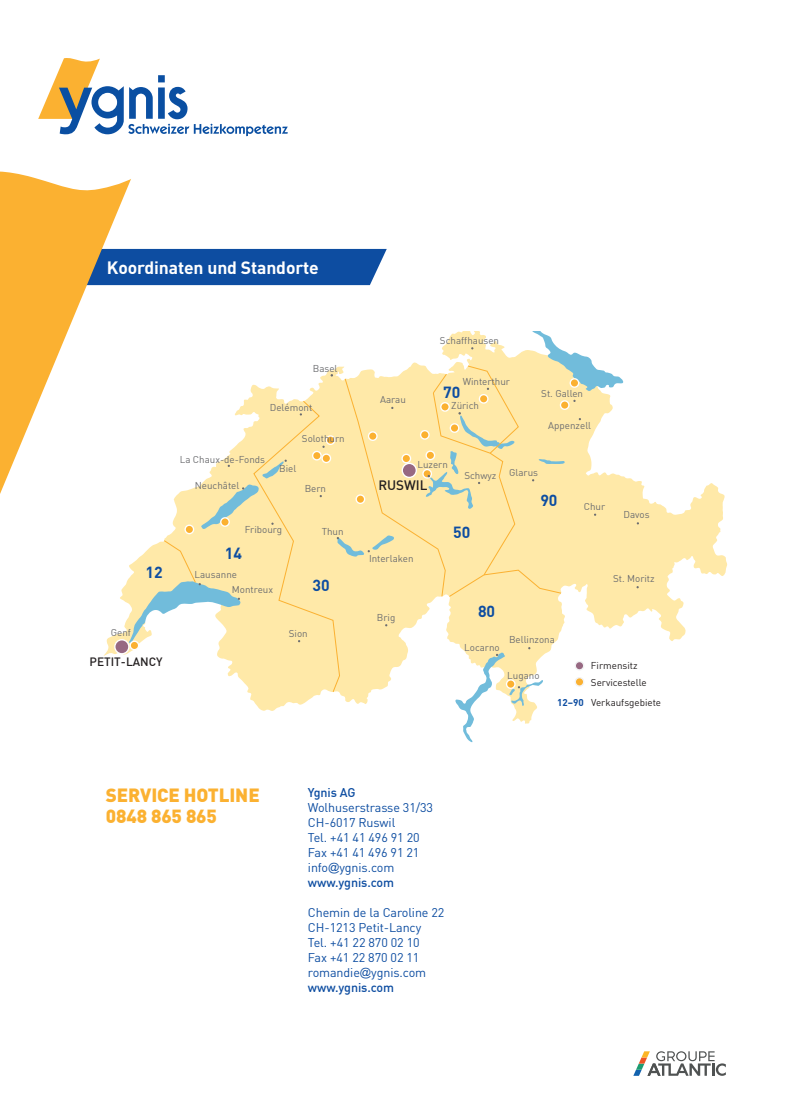
<style>
.page{position:relative;width:798px;height:1117px;background:#fff}
.page>*{position:absolute;margin:0;border:0;box-sizing:border-box;transform-origin:0 0}
.t1{font:900 18.75px/21.2px "DIN";letter-spacing:-.005em;color:#fbb131}
.t2{font:700 17.5px "DIN";letter-spacing:-.005em;color:#fff}
.t3{font:700 15.88px "DIN";color:#0d4da1}
.t4{font:500 13.5px "DIN";color:#231f20}
.t5{font:12.5px/15px "DIN";letter-spacing:-.005em;color:#0d4da1}
.t6{font:500 12.5px "DIN";letter-spacing:-.005em;color:#0d4da1}
.t7{font:500 11.88px "DIN";color:#231f20}
.t8{font:9.75px "DIN";color:#6c6d70}
.t9{font:9.75px "DIN";color:#231f20}
.s1{font-weight:700;color:#0d4da1}
.s2{font-family:"Arial";font-size:11.25px}
.s3{font-weight:500}
</style>
<div class="page">
<div style="left:131px;top:249px;width:255px;height:36px;background:#0d4da1"></div>
<svg style="left:38px;top:58px;width:250px;height:78px"></svg>
<svg style="left:0;top:171px;width:131px;height:323px;fill:#fbb131"></svg>
<svg style="left:103px;top:331px;width:624px;height:325px"></svg>
<div style="left:115px;top:639px;width:14px;height:14px;background:#976982;border-radius:50%"></div>
<div style="left:114px;top:639px;width:15px;height:15px;border:1px solid #fff;border-radius:50%"></div>
<svg style="left:128px;top:331px;width:495px;height:411px"></svg>
<svg style="left:575px;top:661px;width:8px;height:8px"></svg>
<div style="left:574px;top:660px;width:10px;height:10px;border:1px solid #f2f3f4;border-radius:50%"></div>
<svg style="left:575px;top:677px;width:8px;height:9px"></svg>
<div style="left:574px;top:676px;width:10px;height:10px;border:1px solid #f2f3f4;border-radius:50%"></div>
<svg style="left:633px;top:1051px;width:92px;height:24px"></svg>
<h2 class="t2" style="left:107px;top:256px;width:213px">Koordinaten und Standorte</h2>
<p class="t8" style="left:312px;top:362px;width:26px">Basel</p>
<p class="t8" style="left:270px;top:401px;width:44px">Delémont</p>
<p class="t8" style="left:180px;top:453px;width:87px">La Chaux-de-Fonds</p>
<p class="t8" style="left:195px;top:479px;width:46px">Neuchâtel</p>
<p class="t8" style="left:302px;top:432px;width:44px">Solothurn</p>
<p class="t8" style="left:279px;top:462px;width:19px">Biel</p>
<p class="t8" style="left:304px;top:482px;width:23px">Bern</p>
<h3 class="t3" style="left:145px;top:561px;width:19px">12</h3>
<p class="t8" style="left:111px;top:626px;width:22px">Genf</p>
<p class="t7" style="left:89px;top:654px;width:74px">PETIT-LANCY</p>
<p class="t8" style="left:245px;top:523px;width:39px">Fribourg</p>
<h3 class="t3" style="left:225px;top:542px;width:19px">14</h3>
<p class="t8" style="left:194px;top:568px;width:44px">Lausanne</p>
<p class="t8" style="left:232px;top:583px;width:43px">Montreux</p>
<p class="t8" style="left:321px;top:525px;width:23px">Thun</p>
<h3 class="t3" style="left:312px;top:574px;width:19px">30</h3>
<p class="t8" style="left:288px;top:627px;width:20px">Sion</p>
<p class="t8" style="left:380px;top:393px;width:27px">Aarau</p>
<p class="t8" style="left:440px;top:334px;width:61px">Schaffhausen</p>
<p class="t8" style="left:462px;top:376px;width:49px">Winterthur</p>
<h3 class="t3" style="left:443px;top:382px;width:19px">70</h3>
<p class="t8" style="left:451px;top:399px;width:29px">Zürich</p>
<p class="t8" style="left:541px;top:387px;width:43px">St. Gallen</p>
<p class="t8" style="left:548px;top:419px;width:44px">Appenzell</p>
<p class="t8" style="left:417px;top:458px;width:32px">Luzern</p>
<h3 class="t4" style="left:378px;top:476px;width:51px">RUSWIL</h3>
<p class="t8" style="left:464px;top:469px;width:33px">Schwyz</p>
<p class="t8" style="left:369px;top:552px;width:46px">Interlaken</p>
<p class="t8" style="left:377px;top:611px;width:20px">Brig</p>
<h3 class="t3" style="left:453px;top:522px;width:19px">50</h3>
<h3 class="t3" style="left:478px;top:600px;width:19px">80</h3>
<p class="t8" style="left:464px;top:641px;width:37px">Locarno</p>
<p class="t8" style="left:509px;top:466px;width:30px">Glarus</p>
<h3 class="t3" style="left:540px;top:490px;width:19px">90</h3>
<p class="t8" style="left:509px;top:633px;width:47px">Bellinzona</p>
<p class="t8" style="left:583px;top:500px;width:23px">Chur</p>
<p class="t8" style="left:623px;top:508px;width:28px">Davos</p>
<p class="t8" style="left:613px;top:572px;width:43px">St. Moritz</p>
<p class="t8" style="left:507px;top:669px;width:34px">Lugano</p>
<p class="t9" style="left:590px;top:659px;width:48px">Firmensitz</p>
<p class="t9" style="left:557px;top:696px;width:105px"><span class="s1">12–90</span> Verkaufsgebiete</p>
<p class="t9" style="left:590px;top:676px;width:57px">Servicestelle</p>
<h1 class="t1" style="left:106px;top:783px;width:155px">SERVICE HOTLINE<br>0848 865 865</h1>
<p class="t6" style="left:308px;top:784px;width:49px">Ygnis AG</p>
<p class="t5" style="left:308px;top:799px;width:127px">Wolhuserstrasse 31/33<br>CH-6017 Ruswil<br>Tel. +41 41 496 91 20<br>Fax +41 41 496 91 21 info<span class="s2">@</span>ygnis.com <span class="s3">www.ygnis.com</span></p>
<p class="t5" style="left:308px;top:904px;width:138px">Chemin de la Caroline 22<br>CH-1213 Petit-Lancy<br>Tel. +41 22 870 02 10<br>Fax +41 22 870 02 11 romandie<span class="s2">@</span>ygnis.com <span class="s3">www.ygnis.com</span></p>
</div>
